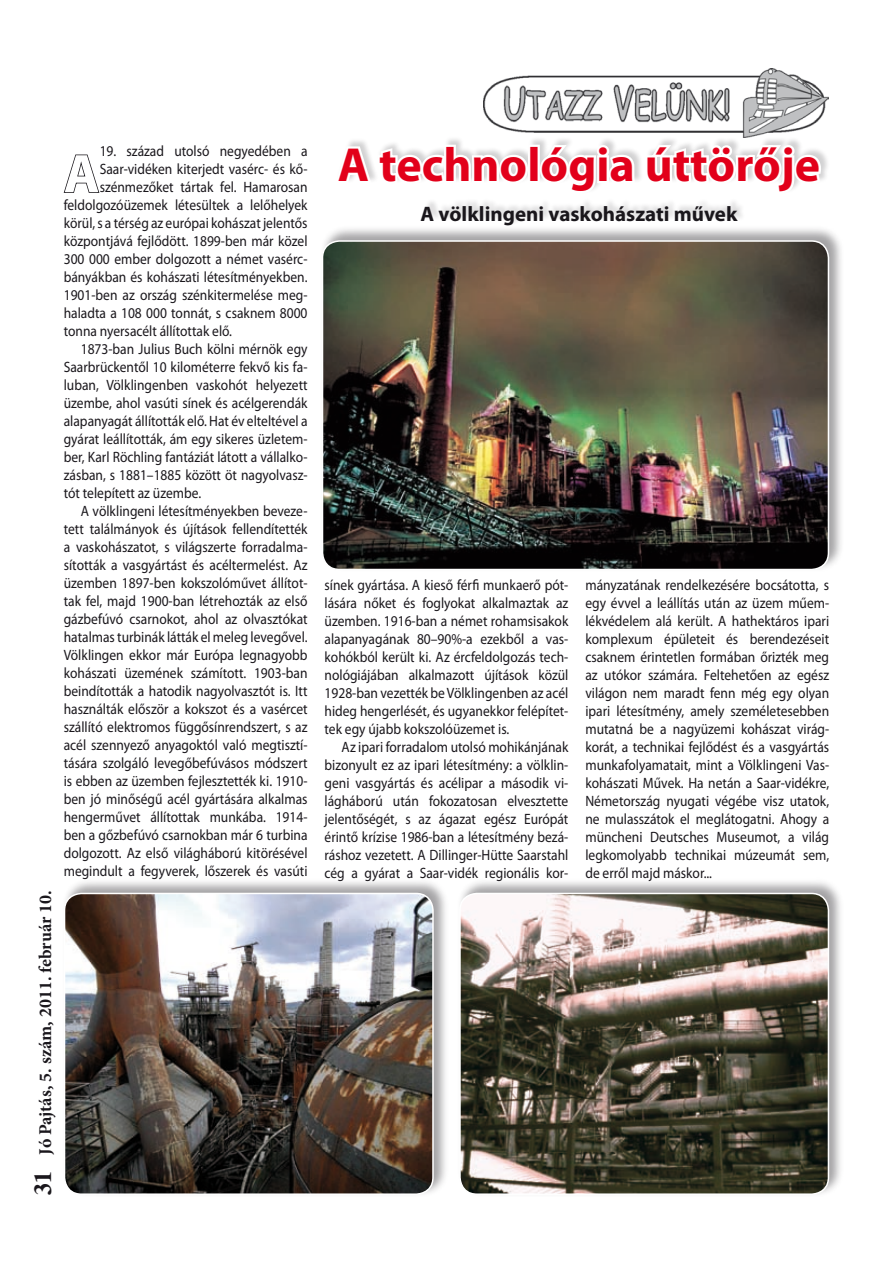
<style>
.page{position:relative;width:893px;height:1263px;background:#fff}
.page>*{position:absolute;margin:0;border:0;box-sizing:border-box;transform-origin:0 0}
.t1{font:700 54.75px "Myriad Pro";color:#fff}
.t2{font:700 48px "Myriad Pro";color:#e2001a}
.t3{font:700 24px "CG Times";color:#1a171c}
.t4{font:700 21px "Myriad Pro";color:#1a171c}
.t5{font:700 18px "Minion Pro";color:#1a171c}
.t6{font:15px/18px "Myriad Pro";color:#1a171c;text-align:justify;scale:.9 1}
</style>
<div class="page">
<img style="left:484px;top:68px;width:345px;height:67px">
<svg style="left:63px;top:154px;width:37px;height:39px"></svg>
<div style="left:319px;top:225px;width:525px;height:348px;background:#1a171c;opacity:.4"></div>
<img style="left:322px;top:241px;width:506px;height:328px;border-radius:17px">
<div style="left:322px;top:240px;width:507px;height:330px;border:2px solid #fff;border-radius:17px"></div>
<div style="left:335px;top:135px;width:495px;height:91px;background:#1a171c;opacity:.2"></div>
<svg style="left:335px;top:142px;width:195px;height:45px"></svg>
<div style="left:528px;top:145px;width:12px;height:38px;border:4px solid #fff"></div>
<svg style="left:538px;top:141px;width:285px;height:55px"></svg>
<div style="left:61px;top:877px;width:389px;height:320px;background:#1a171c;opacity:.4"></div>
<img style="left:65px;top:893px;width:368px;height:301px;border-radius:17px">
<div style="left:64px;top:893px;width:370px;height:302px;border:2px solid #fff;border-radius:17px"></div>
<div style="left:457px;top:877px;width:388px;height:320px;background:#1a171c;opacity:.4"></div>
<img style="left:460px;top:893px;width:368px;height:301px;border-radius:17px">
<div style="left:459px;top:893px;width:370px;height:302px;border:2px solid #fff;border-radius:17px"></div>
<p class="t5" style="left:33px;top:1154px;width:266px;rotate:-90deg">Jó Pajtás, 5. szám, 2011. február 10.</p>
<h3 class="t3" style="left:28px;top:1195px;width:25px;rotate:-90deg">31</h3>
<p class="t6" style="left:100px;top:142px;width:232px">19. század utolsó negyedében a</p>
<p class="t6" style="left:100px;top:160px;width:232px">Saar-vidéken kiterjedt vasérc- és kő-</p>
<p class="t6" style="left:100px;top:178px;width:232px">szénmezőket tártak fel. Hamarosan</p>
<p class="t6" style="left:64px;top:196px;width:272px">feldolgozóüzemek létesültek a lelőhelyek</p>
<p class="t6" style="left:64px;top:214px;width:272px">körül, s a térség az európai kohászat jelentős</p>
<p class="t6" style="left:64px;top:232px;width:272px">központjává fejlődött. 1899-ben már közel</p>
<p class="t6" style="left:64px;top:250px;width:272px">300 000 ember dolgozott a német vasérc-</p>
<p class="t6" style="left:64px;top:268px;width:272px">bányákban és kohászati létesítményekben.</p>
<p class="t6" style="left:64px;top:286px;width:272px">1901-ben az ország szénkitermelése meg-</p>
<p class="t6" style="left:64px;top:304px;width:272px">haladta a 108 000 tonnát, s csaknem 8000</p>
<p class="t6" style="left:64px;top:322px;width:188px">tonna nyersacélt állítottak elő.</p>
<p class="t6" style="left:81px;top:340px;width:253px">1873-ban Julius Buch kölni mérnök egy</p>
<p class="t6" style="left:64px;top:358px;width:272px">Saarbrückentől 10 kilométerre fekvő kis fa-</p>
<p class="t6" style="left:64px;top:376px;width:272px">luban, Völklingenben vaskohót helyezett</p>
<p class="t6" style="left:64px;top:394px;width:272px">üzembe, ahol vasúti sínek és acélgerendák</p>
<p class="t6" style="left:64px;top:412px;width:272px">alapanyagát állították elő. Hat év elteltével a</p>
<p class="t6" style="left:64px;top:430px;width:272px">gyárat leállították, ám egy sikeres üzletem-</p>
<p class="t6" style="left:64px;top:448px;width:272px">ber, Karl Röchling fantáziát látott a vállalko-</p>
<p class="t6" style="left:64px;top:466px;width:272px">zásban, s 1881–1885 között öt nagyolvasz-</p>
<p class="t6" style="left:64px;top:484px;width:154px">tót telepített az üzembe.</p>
<p class="t6" style="left:81px;top:502px;width:253px">A völklingeni létesítményekben beveze-</p>
<p class="t6" style="left:64px;top:520px;width:272px">tett találmányok és újítások fellendítették</p>
<p class="t6" style="left:64px;top:538px;width:272px">a vaskohászatot, s világszerte forradalma-</p>
<p class="t6" style="left:64px;top:556px;width:272px">sították a vasgyártást és acéltermelést. Az</p>
<p class="t6" style="left:64px;top:574px;width:272px">üzemben 1897-ben kokszolóművet állítot-</p>
<p class="t6" style="left:64px;top:592px;width:272px">tak fel, majd 1900-ban létrehozták az első</p>
<p class="t6" style="left:64px;top:610px;width:272px">gázbefúvó csarnokot, ahol az olvasztókat</p>
<p class="t6" style="left:64px;top:628px;width:272px">hatalmas turbinák látták el meleg levegővel.</p>
<p class="t6" style="left:64px;top:646px;width:272px">Völklingen ekkor már Európa legnagyobb</p>
<p class="t6" style="left:64px;top:664px;width:272px">kohászati üzemének számított. 1903-ban</p>
<p class="t6" style="left:64px;top:682px;width:272px">beindították a hatodik nagyolvasztót is. Itt</p>
<p class="t6" style="left:64px;top:700px;width:272px">használták először a kokszot és a vasércet</p>
<p class="t6" style="left:64px;top:718px;width:272px">szállító elektromos függősínrendszert, s az</p>
<p class="t6" style="left:64px;top:736px;width:272px">acél szennyező anyagoktól való megtisztí-</p>
<p class="t6" style="left:64px;top:754px;width:272px">tására szolgáló levegőbefúvásos módszert</p>
<p class="t6" style="left:64px;top:772px;width:272px">is ebben az üzemben fejlesztették ki. 1910-</p>
<p class="t6" style="left:64px;top:790px;width:272px">ben jó minőségű acél gyártására alkalmas</p>
<p class="t6" style="left:64px;top:808px;width:272px">hengerművet állítottak munkába. 1914-</p>
<p class="t6" style="left:64px;top:826px;width:272px">ben a gőzbefúvó csarnokban már 6 turbina</p>
<p class="t6" style="left:64px;top:844px;width:272px">dolgozott. Az első világháború kitörésével</p>
<p class="t6" style="left:64px;top:862px;width:272px">megindult a fegyverek, lőszerek és vasúti</p>
<h1 class="t1" style="left:64px;top:138px;width:37px">A</h1>
<h2 class="t2" style="left:338px;top:134px;width:484px">A technológia úttörője</h2>
<h3 class="t4" style="left:421px;top:200px;width:318px">A völklingeni vaskohászati művek</h3>
<p class="t6" style="left:325px;top:576px;width:272px">sínek gyártása. A kieső férfi munkaerő pót&shy;lására nőket és foglyokat alkalmaztak az üzemben. 1916-ban a német rohamsisakok alapanyagának 80–90%-a ezekből a vas&shy;kohókból került ki. Az ércfeldolgozás tech&shy;nológiájában alkalmazott újítások közül 1928-ban vezették be Völklingenben az acél hideg hengerlését, és ugyanekkor felépítet&shy;tek egy újabb kokszolóüzemet is.</p>
<p class="t6" style="left:325px;top:738px;width:272px;text-indent:17px">Az ipari forradalom utolsó mohikánjának bizonyult ez az ipari létesítmény: a völklin&shy;geni vasgyártás és acélipar a második vi&shy;lágháború után fokozatosan elvesztette jelentőségét, s az ágazat egész Európát érintő krízise 1986-ban a létesítmény bezá&shy;ráshoz vezetett. A Dillinger-Hütte Saarstahl cég a gyárat a Saar-vidék regionális kor-</p>
<p class="t6" style="left:585px;top:576px;width:272px">mányzatának rendelkezésére bocsátotta, s egy évvel a leállítás után az üzem műem&shy;lékvédelem alá került. A hathektáros ipari komplexum épületeit és berendezéseit csaknem érintetlen formában őrizték meg az utókor számára. Feltehetően az egész világon nem maradt fenn még egy olyan ipari létesítmény, amely személetesebben mutatná be a nagyüzemi kohászat virág&shy;korát, a technikai fejlődést és a vasgyártás munkafolyamatait, mint a Völklingeni Vas&shy;kohászati Művek. Ha netán a Saar-vidékre, Németország nyugati végébe visz utatok, ne mulasszátok el meglátogatni. Ahogy a müncheni Deutsches Museumot, a világ legkomolyabb technikai múzeumát sem, de erről majd máskor...</p>
</div>
